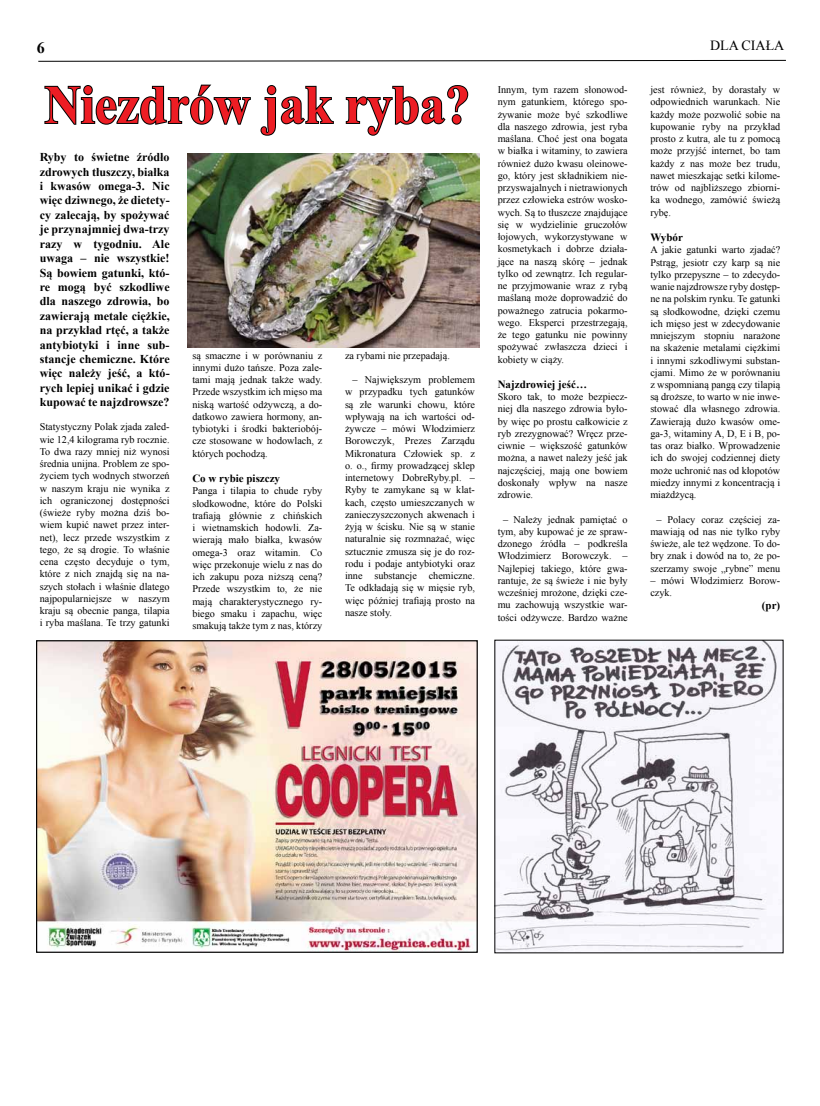
<style>
.page{position:relative;width:820px;height:1106px;background:#fff}
.page>*{position:absolute;margin:0;border:0;box-sizing:border-box;transform-origin:0 0}
.t1{font:700 54.5px "Times New Roman";color:#ed1d24;scale:.92 1}
.t2{font:700 16px "Times New Roman";color:#000}
.t3{font:14px "Times New Roman";color:#000}
.t4{font:700 12px/14.4px "Times New Roman";color:#000;text-align:justify}
.t5{font:700 11px "Times New Roman";color:#000}
.t6{font:10.2px/12.2px "Times New Roman";color:#000;text-align:justify}
</style>
<div class="page">
<svg style="left:38px;top:59px;width:748px;height:3px"></svg>
<svg style="left:44px;top:84px;width:207px;height:41px"></svg>
<svg style="left:259px;top:85px;width:76px;height:263px"></svg>
<svg style="left:345px;top:85px;width:124px;height:51px"></svg>
<img style="left:38px;top:642px;width:437px;height:308px">
<div style="left:36px;top:640px;width:441px;height:312px;border:1px solid #000"></div>
<img style="left:188px;top:153px;width:291px;height:194px">
<img style="left:496px;top:641px;width:284px;height:310px">
<h2 class="t2" style="left:37px;top:36px;width:9px">6</h2>
<h3 class="t3" style="left:709px;top:36px;width:76px">DLA CIAŁA</h3>
<h1 class="t1" style="left:45px;top:65px;width:463px">Niezdrów jak ryba?</h1>
<p class="t4" style="left:40px;top:150px;width:131px">Ryby to świetne źródło zdrowych tłuszczy, białka i kwasów omega-3. Nic więc dziwnego, że dietety&shy;cy zalecają, by spożywać je przynajmniej dwa-trzy razy w tygodniu. Ale uwaga – nie wszystkie!<br>Są bowiem gatunki, któ&shy;re mogą być szkodliwe dla naszego zdrowia, bo zawierają metale ciężkie, na przykład rtęć, a także antybiotyki i inne sub&shy;stancje chemiczne. Które więc należy jeść, a któ&shy;rych lepiej unikać i gdzie kupować te najzdrowsze?</p>
<p class="t6" style="left:40px;top:420px;width:131px">Statystyczny Polak zjada zaled&shy;wie 12,4 kilograma ryb rocznie.<br>To dwa razy mniej niż wynosi średnia unijna. Problem ze spo&shy;życiem tych wodnych stworzeń w naszym kraju nie wynika z ich ograniczonej dostępności (świeże ryby można dziś bo&shy;wiem kupić nawet przez inter&shy;net), lecz przede wszystkim z tego, że są drogie. To właśnie cena często decyduje o tym, które z nich znajdą się na na&shy;szych stołach i właśnie dlatego najpopularniejsze w naszym kraju są obecnie panga, tilapia i ryba maślana. Te trzy gatunki</p>
<p class="t6" style="left:650px;top:83px;width:131px">jest również, by dorastały w odpowiednich warunkach. Nie każdy może pozwolić sobie na kupowanie ryby na przykład prosto z kutra, ale tu z pomocą może przyjść internet, bo tam każdy z nas może bez trudu, nawet mieszkając setki kilome&shy;trów od najbliższego zbiorni&shy;ka wodnego, zamówić świeżą rybę.</p>
<p class="t5" style="left:650px;top:229px;width:34px">Wybór</p>
<p class="t6" style="left:650px;top:243px;width:131px">A jakie gatunki warto zjadać?<br>Pstrąg, jesiotr czy karp są nie tylko przepyszne – to zdecydo&shy;wanie najzdrowsze ryby dostęp&shy;ne na polskim rynku. Te gatunki są słodkowodne, dzięki czemu ich mięso jest w zdecydowanie mniejszym stopniu narażone na skażenie metalami ciężkimi i innymi szkodliwymi substan&shy;cjami. Mimo że w porównaniu z wspomnianą pangą czy tilapią są droższe, to warto w nie inwe&shy;stować dla własnego zdrowia.<br>Zawierają dużo kwasów ome&shy;ga-3, witaminy A, D, E i B, po&shy;tas oraz białko. Wprowadzenie ich do swojej codziennej diety może uchronić nas od kłopotów miedzy innymi z koncentracją i miażdżycą.</p>
<p class="t6" style="left:650px;top:513px;width:131px;text-align:center">– Polacy coraz częściej za&shy;mawiają od nas nie tylko ryby świeże, ale też wędzone. To do&shy;bry znak i dowód na to, że po&shy;szerzamy swoje „rybne” menu</p>
<p class="t6" style="left:650px;top:574px;width:131px">– mówi Włodzimierz Borow&shy;czyk.</p>
<p class="t5" style="left:761px;top:597px;width:20px">(pr)</p>
<p class="t6" style="left:497px;top:83px;width:131px">Innym, tym razem słonowod&shy;nym gatunkiem, którego spo&shy;żywanie może być szkodliwe dla naszego zdrowia, jest ryba maślana. Choć jest ona bogata w białka i witaminy, to zawiera również dużo kwasu oleinowe&shy;go, który jest składnikiem nie&shy;przyswajalnych i nietrawionych przez człowieka estrów wosko&shy;wych. Są to tłuszcze znajdujące się w wydzielinie gruczołów łojowych, wykorzystywane w kosmetykach i dobrze działa&shy;jące na naszą skórę – jednak tylko od zewnątrz. Ich regular&shy;ne przyjmowanie wraz z rybą maślaną może doprowadzić do poważnego zatrucia pokarmo&shy;wego. Eksperci przestrzegają, że tego gatunku nie powinny spożywać zwłaszcza dzieci i kobiety w ciąży.</p>
<p class="t5" style="left:497px;top:376px;width:91px">Najzdrowiej jeść…</p>
<p class="t6" style="left:497px;top:390px;width:131px">Skoro tak, to może bezpiecz&shy;niej dla naszego zdrowia było&shy;by więc po prostu całkowicie z ryb zrezygnować? Wręcz prze&shy;ciwnie – większość gatunków można, a nawet należy jeść jak najczęściej, mają one bowiem doskonały wpływ na nasze zdrowie.</p>
<p class="t6" style="left:497px;top:513px;width:131px;text-align:center">– Należy jednak pamiętać o tym, aby kupować je ze spraw&shy;dzonego źródła – podkreśla<br>Włodzimierz Borowczyk. –<br>Najlepiej takiego, które gwa&shy;rantuje, że są świeże i nie były wcześniej mrożone, dzięki cze&shy;mu zachowują wszystkie war&shy;tości odżywcze. Bardzo ważne</p>
<p class="t6" style="left:345px;top:349px;width:106px">za rybami nie przepadają.</p>
<p class="t6" style="left:345px;top:373px;width:131px;text-indent:7px">– Największym problemem w przypadku tych gatunków są złe warunki chowu, które wpływają na ich wartości od&shy;żywcze – mówi Włodzimierz Borowczyk, Prezes Zarządu Mikronatura Człowiek sp. z o. o., firmy prowadzącej sklep internetowy DobreRyby.pl. – Ryby te zamykane są w klat&shy;kach, często umieszczanych w zanieczyszczonych akwenach i żyją w ścisku. Nie są w stanie naturalnie się rozmnażać, więc sztucznie zmusza się je do roz&shy;rodu i podaje antybiotyki oraz inne substancje chemiczne.<br>Te odkładają się w mięsie ryb, więc później trafiają prosto na nasze stoły.</p>
<p class="t6" style="left:192px;top:349px;width:131px">są smaczne i w porównaniu z innymi dużo tańsze. Poza zale&shy;tami mają jednak także wady.<br>Przede wszystkim ich mięso ma niską wartość odżywczą, a do&shy;datkowo zawiera hormony, an&shy;tybiotyki i środki bakteriobój&shy;cze stosowane w hodowlach, z których pochodzą.</p>
<p class="t5" style="left:192px;top:470px;width:89px">Co w rybie piszczy</p>
<p class="t6" style="left:192px;top:484px;width:131px">Panga i tilapia to chude ryby słodkowodne, które do Polski trafiają głównie z chińskich i wietnamskich hodowli. Za&shy;wierają mało białka, kwasów omega-3 oraz witamin. Co więc przekonuje wielu z nas do ich zakupu poza niższą ceną?<br>Przede wszystkim to, że nie mają charakterystycznego ry&shy;biego smaku i zapachu, więc smakują także tym z nas, którzy</p>
</div>
